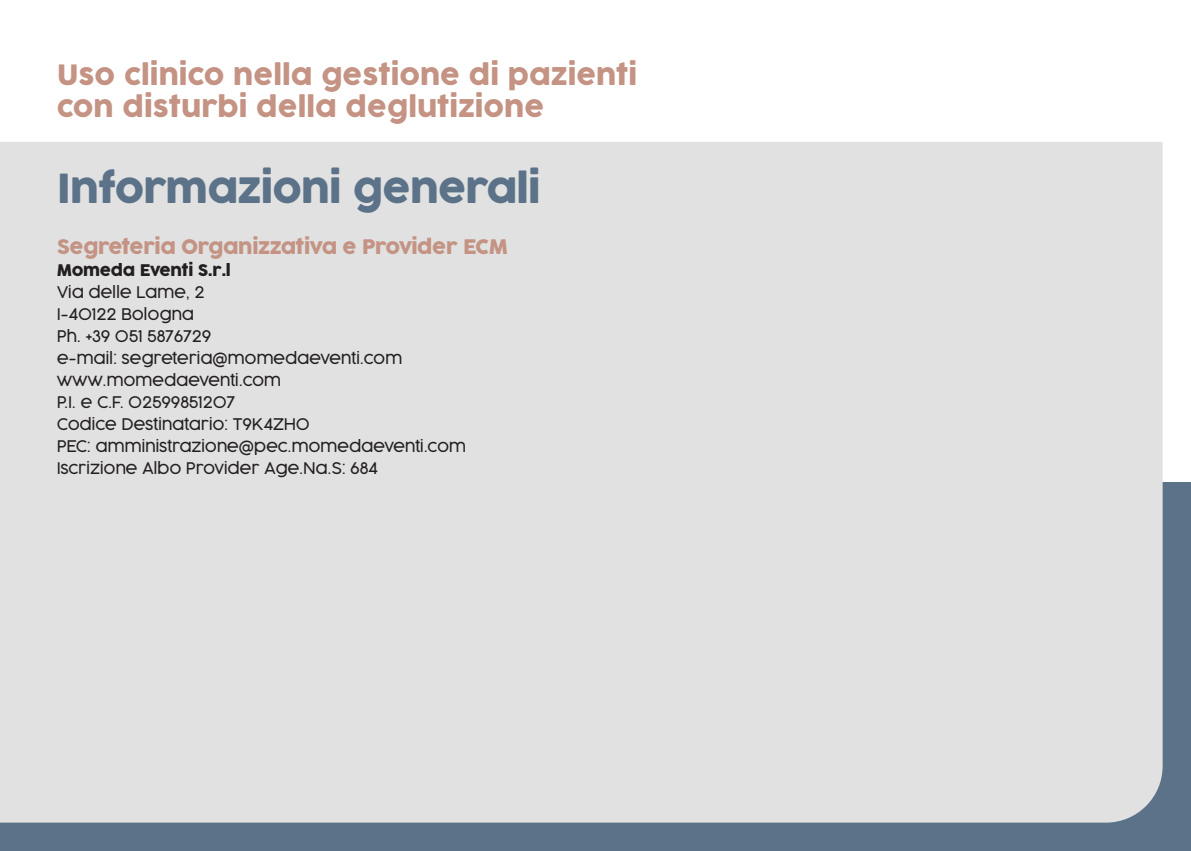
<style>
.page{position:relative;width:1191px;height:851px;background:#fff}
.page>*{position:absolute;margin:0;border:0;box-sizing:border-box;transform-origin:0 0}
.t1{font:40px "Cocogoose Pro";letter-spacing:-.02em;color:#5b7289}
.t2{font:28px/32px "Cocogoose Pro";color:#c49384}
.t3{font:20px "Cocogoose Pro";letter-spacing:-.02em;color:#c49384}
.t4{font:300 16px/22px "Cocogoose Pro";letter-spacing:-.02em;color:#231f20}
.t5{font:16px "Cocogoose Pro";letter-spacing:-.02em;color:#231f20}
</style>
<div class="page">
<div style="left:1px;top:482px;width:1190px;height:368px;background:#5b7289"></div>
<div style="left:1px;top:142px;width:1161px;height:680px;background:#e0e1e0"></div>
<h2 class="t2" style="left:57px;top:59px;width:582px">Uso clinico nella gestione di pazienti con disturbi della deglutizione</h2>
<h1 class="t1" style="left:57px;top:161px;width:485px">Informazioni generali</h1>
<p class="t3" style="left:57px;top:233px;width:453px">Segreteria Organizzativa e Provider ECM</p>
<p class="t5" style="left:57px;top:259px;width:176px">Momeda Eventi S.r.l</p>
<p class="t4" style="left:57px;top:280px;width:411px">Via delle Lame, 2<br>I-40122 Bologna<br>Ph. +39 051 5876729<br>e-mail: segreteria@momedaeventi.com www.momedaeventi.com<br>P.I. e C.F. 02599851207<br>Codice Destinatario: T9K4ZHO<br>PEC: amministrazione@pec.momedaeventi.com<br>Iscrizione Albo Provider Age.Na.S: 684</p>
</div>
